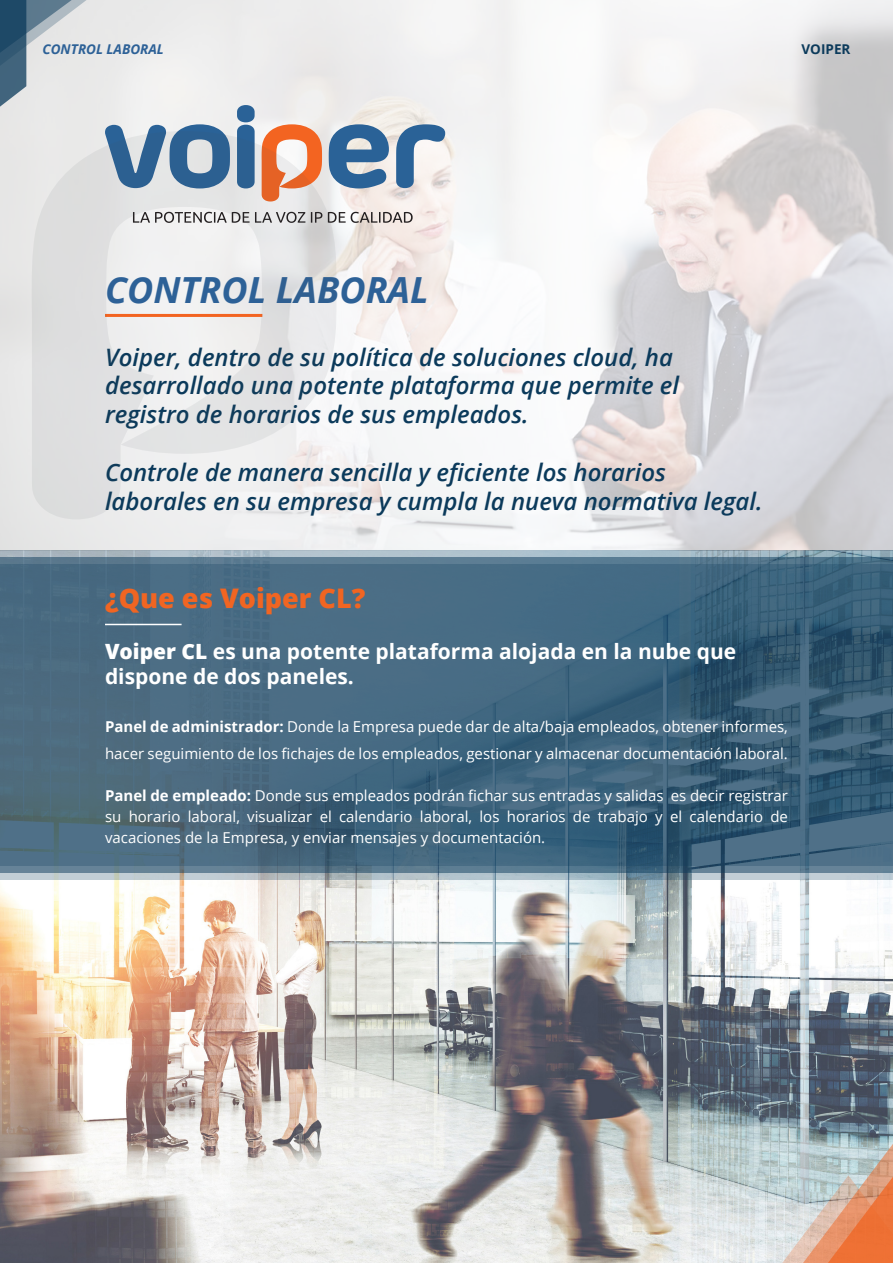
<style>
.page{position:relative;width:893px;height:1263px;background:#fff}
.page>*{position:absolute;margin:0;border:0;box-sizing:border-box;transform-origin:0 0}
.t1{font:italic 700 36px "Open Sans";color:#2d6197}
.t2{font:800 27px "Open Sans";color:#f16522}
.t3{font:italic 600 24px/28.8px "Open Sans";color:#0b3a5b}
.t4{font:700 21px/25.2px "Open Sans";color:#fff}
.t5{font:15px/21px "Open Sans";color:#fff}
.t6{font:italic 700 13.5px "Open Sans";color:#2d6197}
.t7{font:700 13.5px "Open Sans";color:#0b3a5b}
.s1{font-weight:800}
.s2{font-weight:700}
</style>
<div class="page">
<img style="left:0;top:0;width:893px;height:1263px">
<svg style="left:765px;top:1081px;width:128px;height:182px;background:#afa19a"></svg>
<svg style="left:0;top:550px;width:893px;height:15px;background:#7b96a7"></svg>
<svg style="left:0;top:565px;width:893px;height:315px;background:#45687f"></svg>
<hr style="left:105px;top:624px;width:77px;height:1px;background:#fff">
<svg style="left:337px;top:212px;width:76px;height:11px"></svg>
<svg style="left:329px;top:124px;width:60px;height:64px;background:#698daf"></svg>
<svg style="left:396px;top:124px;width:49px;height:64px"></svg>
<svg style="left:262px;top:124px;width:60px;height:7px"></svg>
<svg style="left:237px;top:105px;width:18px;height:26px"></svg>
<svg style="left:0;top:0;width:230px;height:188px"></svg>
<svg style="left:32px;top:131px;width:305px;height:388px"></svg>
<p class="t6" style="left:43px;top:40px;width:123px">CONTROL LABORAL</p>
<p class="t7" style="left:801px;top:40px;width:50px">VOIPER</p>
<p class="t1" style="left:105px;top:264px;width:325px">CONTROL LABORAL</p>
<p class="t3" style="left:105px;top:342px;width:576px">Voiper, dentro de su política de soluciones cloud, ha desarrollado una potente plataforma que permite el registro de horarios de sus empleados.</p>
<p class="t3" style="left:105px;top:457px;width:659px">Controle de manera sencilla y eficiente los horarios laborales en su empresa y cumpla la nueva normativa legal.</p>
<p class="t2" style="left:105px;top:578px;width:262px">¿Que es Voiper CL?</p>
<p class="t4" style="left:105px;top:638px;width:633px"><span class="s1">Voiper CL</span> es una potente plataforma alojada en la nube que dispone de dos paneles.</p>
<p class="t5" style="left:105px;top:713px;width:684px;line-height:27px"><span class="s2">Panel de administrador:</span> Donde la Empresa puede dar de alta/baja empleados, obtener informes, hacer seguimiento de los fichajes de los empleados, gestionar y almacenar documentación laboral.</p>
<p class="t5" style="left:105px;top:785px;width:684px;text-align:justify"><span class="s2">Panel de empleado:</span> Donde sus empleados podrán fichar sus entradas y salidas es decir registrar su horario laboral, visualizar el calendario laboral, los horarios de trabajo y el calendario de vacaciones de la Empresa, y enviar mensajes y documentación.</p>
</div>
